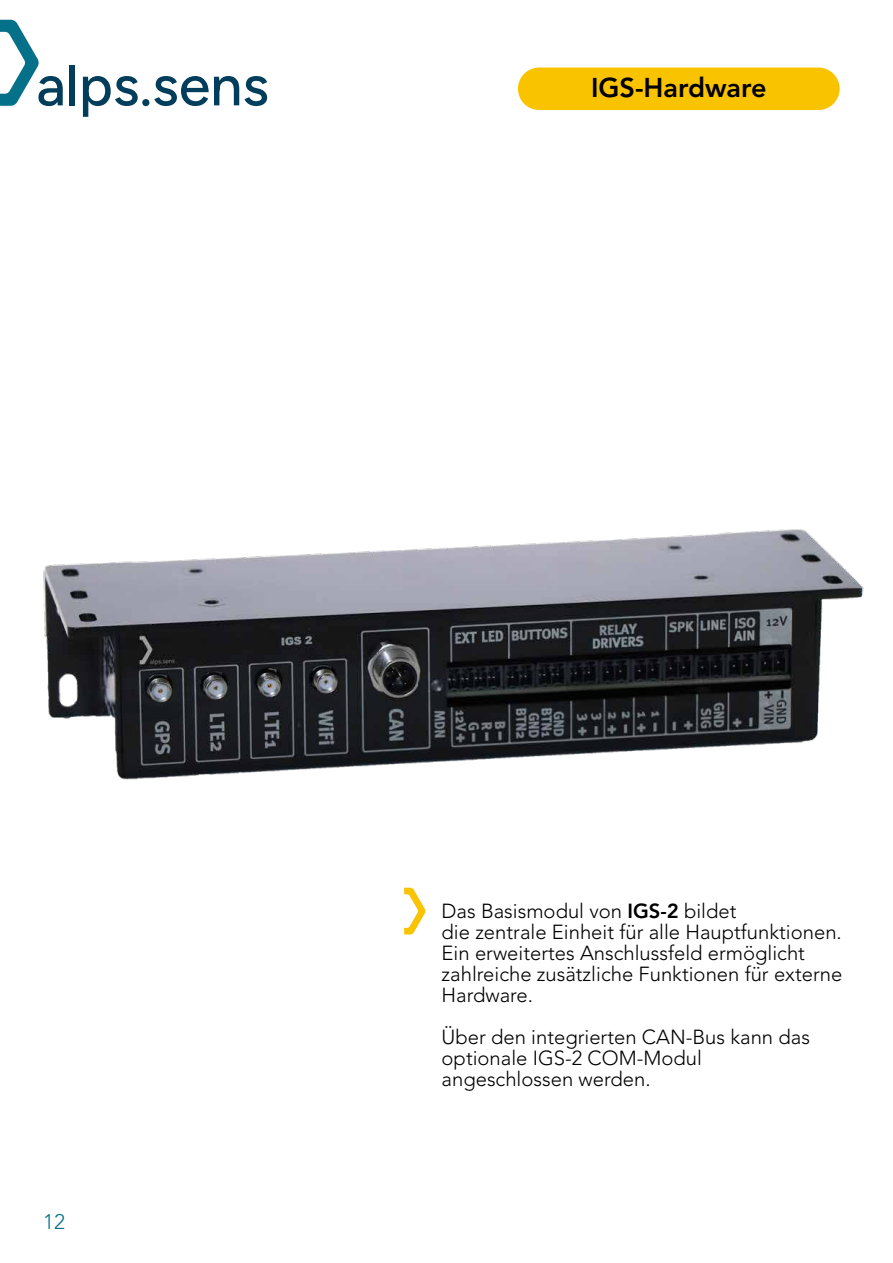
<style>
.page{position:relative;width:893px;height:1263px;background:#fff}
.page>*{position:absolute;margin:0;border:0;box-sizing:border-box;transform-origin:0 0}
.t1{font:800 27px "Avenir";color:#000}
.t2{font:300 21px "Avenir";color:#047089}
.t3{font:300 20.25px/21px "Avenir";color:#000}
.s1{font-weight:800}
</style>
<div class="page">
<img style="left:43px;top:529px;width:821px;height:251px">
<div style="left:518px;top:68px;width:322px;height:42px;background:#fac300"></div>
<svg style="left:0;top:20px;width:63px;height:86px"></svg>
<div style="left:70px;top:65px;width:5px;height:40px;background:#023d5c"></div>
<svg style="left:83px;top:76px;width:156px;height:41px"></svg>
<svg style="left:245px;top:76px;width:22px;height:30px"></svg>
<svg style="left:404px;top:888px;width:22px;height:46px"></svg>
<p class="t2" style="left:43px;top:1206px;width:23px">12</p>
<h1 class="t1" style="left:591px;top:68px;width:177px">IGS-Hardware</h1>
<p class="t3" style="left:442px;top:901px;width:402px">Das Basismodul von <span class="s1">IGS-2</span> bildet<br>die zentrale Einheit für alle Hauptfunktionen.<br>Ein erweitertes Anschlussfeld ermöglicht zahlreiche zusätzliche Funktionen für externe Hardware.</p>
<p class="t3" style="left:442px;top:1027px;width:370px">Über den integrierten CAN-Bus kann das optionale IGS-2 COM-Modul angeschlossen werden.</p>
</div>
